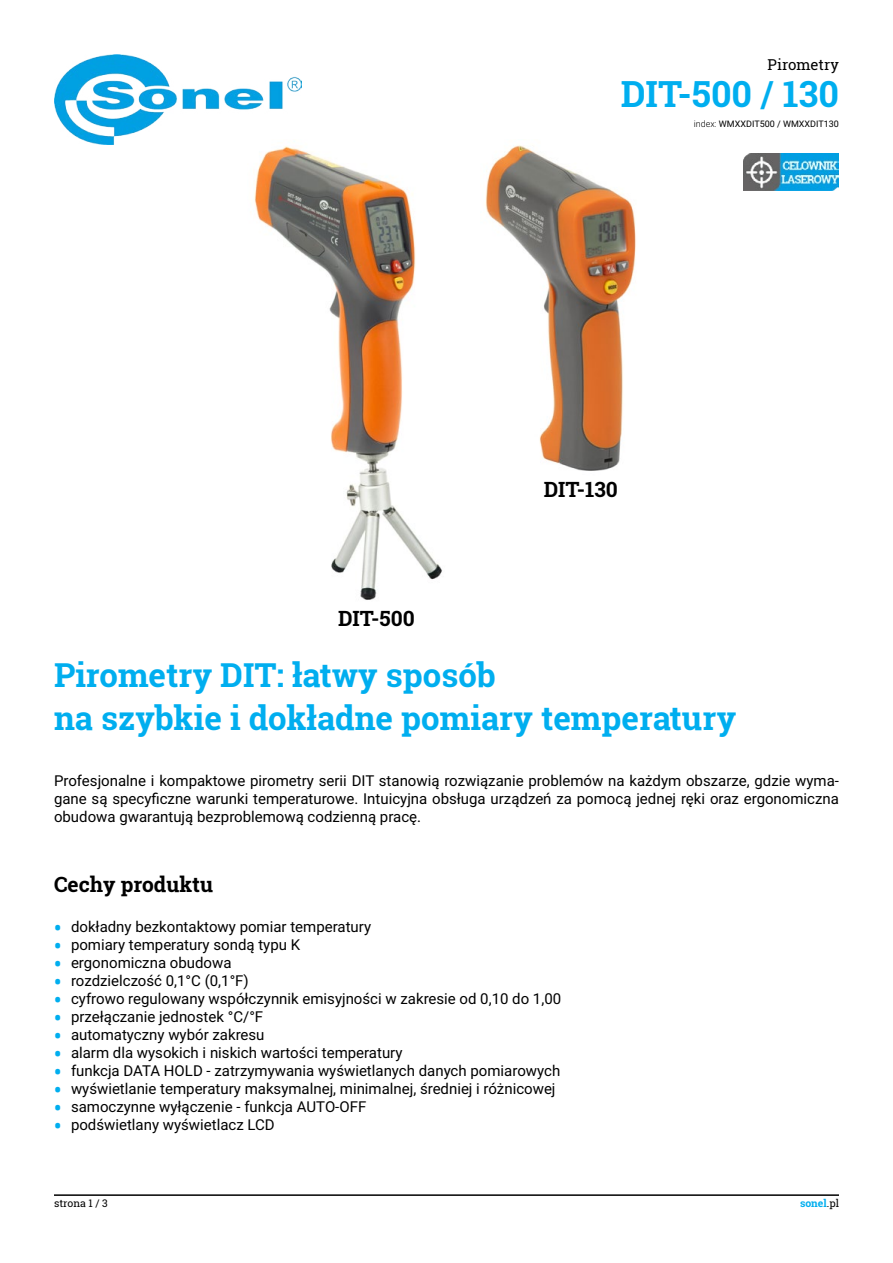
<style>
.page{position:relative;width:893px;height:1263px;background:#fff}
.page>*{position:absolute;margin:0;border:0;box-sizing:border-box;transform-origin:0 0}
.t1{font:700 36px "Roboto Slab";color:#00aeef}
.t2{font:700 33px/42px "Roboto Slab";color:#00aeef}
.t3{font:700 21px "Roboto Slab";color:#000}
.t4{font:15px/18px "Roboto";color:#000;text-align:justify}
.t5{font:15px "Roboto Slab";color:#000}
.t6{font:10.5px "Roboto Slab";color:#000}
.t7{font:700 10.5px "Roboto Slab";color:#00aeef}
.t8{font:9px "Roboto";color:#000}
.s1{font-weight:300}
.s2{font-family:"Roboto Slab";font-weight:700;font-size:21px;color:#00aeef}
.s3{font-weight:400;color:#000}
</style>
<div class="page">
<hr style="left:54px;top:1194px;width:785px;height:2px;background:#000">
<img style="left:254px;top:146px;width:188px;height:454px">
<img style="left:54px;top:54px;width:247px;height:91px">
<img style="left:485px;top:145px;width:151px;height:326px">
<img style="left:743px;top:153px;width:96px;height:37px">
<p class="t5" style="left:767px;top:54px;width:73px">Pirometry</p>
<h1 class="t1" style="left:621px;top:69px;width:220px">DIT-500 / 130</h1>
<p class="t8" style="left:694px;top:117px;width:147px"><span class="s1">index:</span> WMXXDIT500 / WMXXDIT130</p>
<h3 class="t3" style="left:338px;top:604px;width:78px">DIT-500</h3>
<h3 class="t3" style="left:544px;top:475px;width:76px">DIT-130</h3>
<h2 class="t2" style="left:54px;top:654px;width:684px">Pirometry DIT: łatwy sposób<br>na szybkie i dokładne pomiary temperatury</h2>
<p class="t4" style="left:54px;top:771px;width:786px">Profesjonalne i kompaktowe pirometry serii DIT stanowią rozwiązanie problemów na każdym obszarze, gdzie wyma&shy;gane są specyficzne warunki temperaturowe. Intuicyjna obsługa urządzeń za pomocą jednej ręki oraz ergonomiczna obudowa gwarantują bezproblemową codzienną pracę.</p>
<h3 class="t3" style="left:54px;top:870px;width:161px">Cechy produktu</h3>
<p class="t4" style="left:54px;top:917px;width:319px"><span class="s2">•</span> dokładny bezkontaktowy pomiar temperatury</p>
<p class="t4" style="left:54px;top:935px;width:248px"><span class="s2">•</span> pomiary temperatury sondą typu K</p>
<p class="t4" style="left:54px;top:953px;width:179px"><span class="s2">•</span> ergonomiczna obudowa</p>
<p class="t4" style="left:54px;top:971px;width:196px"><span class="s2">•</span> rozdzielczość 0,1°C (0,1°F)</p>
<p class="t4" style="left:54px;top:989px;width:509px"><span class="s2">•</span> cyfrowo regulowany współczynnik emisyjności w zakresie od 0,10 do 1,00</p>
<p class="t4" style="left:54px;top:1007px;width:211px"><span class="s2">•</span> przełączanie jednostek °C/°F</p>
<p class="t4" style="left:54px;top:1025px;width:212px"><span class="s2">•</span> automatyczny wybór zakresu</p>
<p class="t4" style="left:54px;top:1043px;width:350px"><span class="s2">•</span> alarm dla wysokich i niskich wartości temperatury</p>
<p class="t4" style="left:54px;top:1061px;width:508px"><span class="s2">•</span> funkcja DATA HOLD - zatrzymywania wyświetlanych danych pomiarowych</p>
<p class="t4" style="left:54px;top:1079px;width:503px"><span class="s2">•</span> wyświetlanie temperatury maksymalnej, minimalnej, średniej i różnicowej</p>
<p class="t4" style="left:54px;top:1097px;width:314px"><span class="s2">•</span> samoczynne wyłączenie - funkcja AUTO-OFF</p>
<p class="t4" style="left:54px;top:1115px;width:222px"><span class="s2">•</span> podświetlany wyświetlacz LCD</p>
<p class="t6" style="left:54px;top:1196px;width:55px">strona 1 / 3</p>
<p class="t7" style="left:800px;top:1196px;width:40px">sonel<span class="s3">.pl</span></p>
</div>
